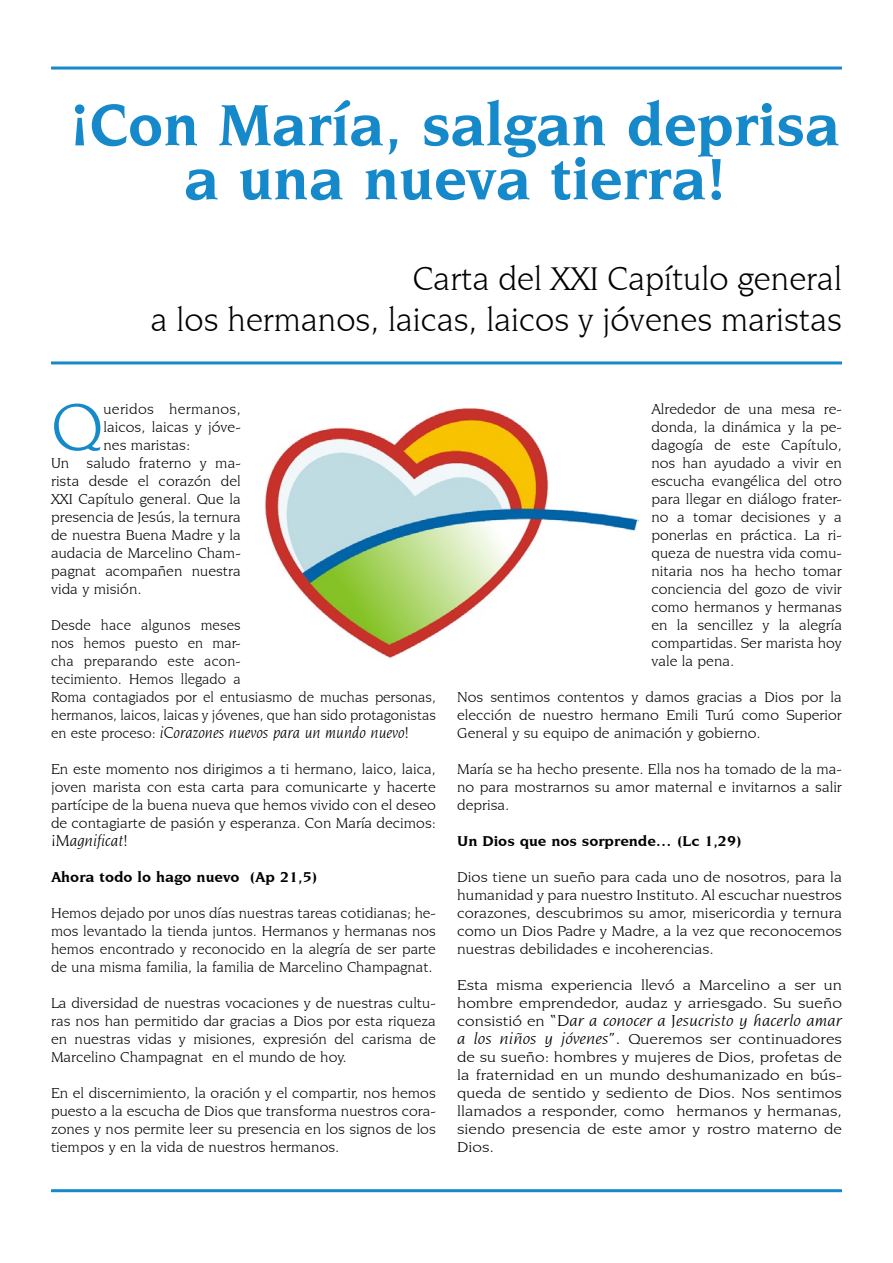
<style>
.page{position:relative;width:893px;height:1263px;background:#fff}
.page>*{position:absolute;margin:0;border:0;box-sizing:border-box;transform-origin:0 0}
.t1{font:70.05px "Novarese IT Cby BT";color:#1689ca;scale:1.05 1}
.t2{font:700 61.5px/54px "Novarese IT Cby BT";color:#1689ca;text-align:center}
.t3{font:34.5px/41.4px "Novarese IT Cby BT";color:#000;text-align:right}
.t4{font:italic 16.5px "Novarese IT Cby BT";color:#000}
.t5{font:italic 16.5px "Novarese IT Cby BT";color:#000;scale:1.15 1}
.t6{font:italic 16.5px "Novarese IT Cby BT";color:#000;scale:1.05 1}
.t7{font:15px/18px "Novarese IT Cby BT";color:#000;text-align:justify;scale:1.05 1}
.t8{font:15px/18px "Novarese IT Cby BT";color:#000}
.t9{font:15px/18px "Novarese IT Cby BT";color:#000;scale:1.15 1}
.t10{font:15px/18px "Novarese IT Cby BT";color:#000;text-align:justify;scale:1.09 1}
.t11{font:700 15px "Novarese IT Cby BT";color:#000;scale:1.05 1}
.t12{font:15px "Novarese IT Cby BT";letter-spacing:.02em;color:#000;scale:1.05 1}
.s1{font-style:normal;font-size:15px}
.s2{font-style:italic;font-size:16.5px}
</style>
<div class="page">
<hr style="left:51px;top:67px;width:791px;height:3px;background:#1689ca">
<hr style="left:51px;top:1189px;width:791px;height:3px;background:#1689ca">
<img style="left:265px;top:408px;width:374px;height:251px">
<hr style="left:51px;top:361px;width:791px;height:3px;background:#1689ca">
<h2 class="t2" style="left:70px;top:97px;width:772px">¡Con María, salgan deprisa a una nueva tierra!</h2>
<h3 class="t3" style="left:151px;top:257px;width:692px">Carta del XXI Capítulo general<br>a los hermanos, laicas, laicos y jóvenes maristas</h3>
<h1 class="t1" style="left:51px;top:386px;width:51px">Q</h1>
<p class="t12" style="left:103px;top:400px;width:132px">ueridos hermanos,</p>
<p class="t7" style="left:103px;top:418px;width:132px">laicos, laicas y jóve-</p>
<p class="t7" style="left:103px;top:436px;width:84px">nes maristas:</p>
<p class="t7" style="left:51px;top:454px;width:182px">Un saludo fraterno y ma-</p>
<p class="t7" style="left:51px;top:472px;width:182px">rista desde el corazón del</p>
<p class="t7" style="left:51px;top:490px;width:182px">XXI Capítulo general. Que la</p>
<p class="t7" style="left:51px;top:508px;width:182px">presencia de Jesús, la ternura</p>
<p class="t7" style="left:51px;top:526px;width:182px">de nuestra Buena Madre y la</p>
<p class="t7" style="left:51px;top:544px;width:182px">audacia de Marcelino Cham-</p>
<p class="t7" style="left:51px;top:562px;width:182px">pagnat acompañen nuestra</p>
<p class="t7" style="left:51px;top:580px;width:88px">vida y misión.</p>
<p class="t8" style="left:51px;top:616px;width:386px">Desde hace algunos meses<br>nos hemos puesto en mar-<br>cha preparando este acon-<br>tecimiento. Hemos llegado a<br>Roma contagiados por el entusiasmo de muchas personas, hermanos, laicos, laicas y jóvenes, que han sido protagonistas</p>
<p class="t4" style="left:51px;top:723px;width:360px"><span class="s1">en este proceso:</span> iCorazones nuevos para un mundo nuevo!</p>
<p class="t7" style="left:51px;top:760px;width:368px">En este momento nos dirigimos a ti hermano, laico, laica, joven marista con esta carta para comunicarte y hacerte partícipe de la buena nueva que hemos vivido con el deseo de contagiarte de pasión y esperanza. Con María decimos:</p>
<p class="t6" style="left:51px;top:831px;width:75px">¡Magnificat!</p>
<p class="t11" style="left:51px;top:868px;width:255px">Ahora todo lo hago nuevo (Ap 21,5)</p>
<p class="t8" style="left:51px;top:904px;width:386px;text-align:justify">Hemos dejado por unos días nuestras tareas cotidianas; he&shy;mos levantado la tienda juntos. Hermanos y hermanas nos hemos encontrado y reconocido en la alegría de ser parte de una misma familia, la familia de Marcelino Champagnat.</p>
<p class="t7" style="left:51px;top:994px;width:368px">La diversidad de nuestras vocaciones y de nuestras cultu&shy;ras nos han permitido dar gracias a Dios por esta riqueza en nuestras vidas y misiones, expresión del carisma de Marcelino Champagnat en el mundo de hoy.</p>
<p class="t7" style="left:51px;top:1084px;width:368px">En el discernimiento, la oración y el compartir, nos hemos puesto a la escucha de Dios que transforma nuestros cora&shy;zones y nos permite leer su presencia en los signos de los tiempos y en la vida de nuestros hermanos.</p>
<p class="t7" style="left:651px;top:400px;width:183px">Alrededor de una mesa re&shy;donda, la dinámica y la pe&shy;dagogía de este Capítulo, nos han ayudado a vivir en escucha evangélica del otro para llegar en diálogo frater&shy;no a tomar decisiones y a ponerlas en práctica. La ri&shy;queza de nuestra vida comu&shy;nitaria nos ha hecho tomar conciencia del gozo de vivir como hermanos y hermanas en la sencillez y la alegría compartidas. Ser marista hoy vale la pena.</p>
<p class="t7" style="left:457px;top:688px;width:368px">Nos sentimos contentos y damos gracias a Dios por la elección de nuestro hermano Emili Turú como Superior General y su equipo de animación y gobierno.</p>
<p class="t7" style="left:457px;top:760px;width:368px">María se ha hecho presente. Ella nos ha tomado de la ma&shy;no para mostrarnos su amor maternal e invitarnos a salir deprisa.</p>
<p class="t11" style="left:457px;top:832px;width:273px">Un Dios que nos sorprende… (Lc 1,29)</p>
<p class="t10" style="left:457px;top:868px;width:355px">Dios tiene un sueño para cada uno de nosotros, para la humanidad y para nuestro Instituto. Al escuchar nuestros corazones, descubrimos su amor, misericordia y ternura como un Dios Padre y Madre, a la vez que reconocemos nuestras debilidades e incoherencias.</p>
<p class="t9" style="left:457px;top:976px;width:336px">Esta misma experiencia llevó a Marcelino a ser un hombre emprendedor, audaz y arriesgado. Su sueño</p>
<p class="t5" style="left:457px;top:1011px;width:336px"><span class="s1">consistió en</span> “Dar a conocer a Jesucristo y hacerlo amar</p>
<p class="t9" style="left:457px;top:1030px;width:336px;text-align:justify"><span class="s2">a los niños y jóvenes”.</span> Queremos ser continuadores de su sueño: hombres y mujeres de Dios, profetas de la fraternidad en un mundo deshumanizado en bús&shy;queda de sentido y sediento de Dios. Nos sentimos llamados a responder, como hermanos y hermanas, siendo presencia de este amor y rostro materno de Dios.</p>
</div>
